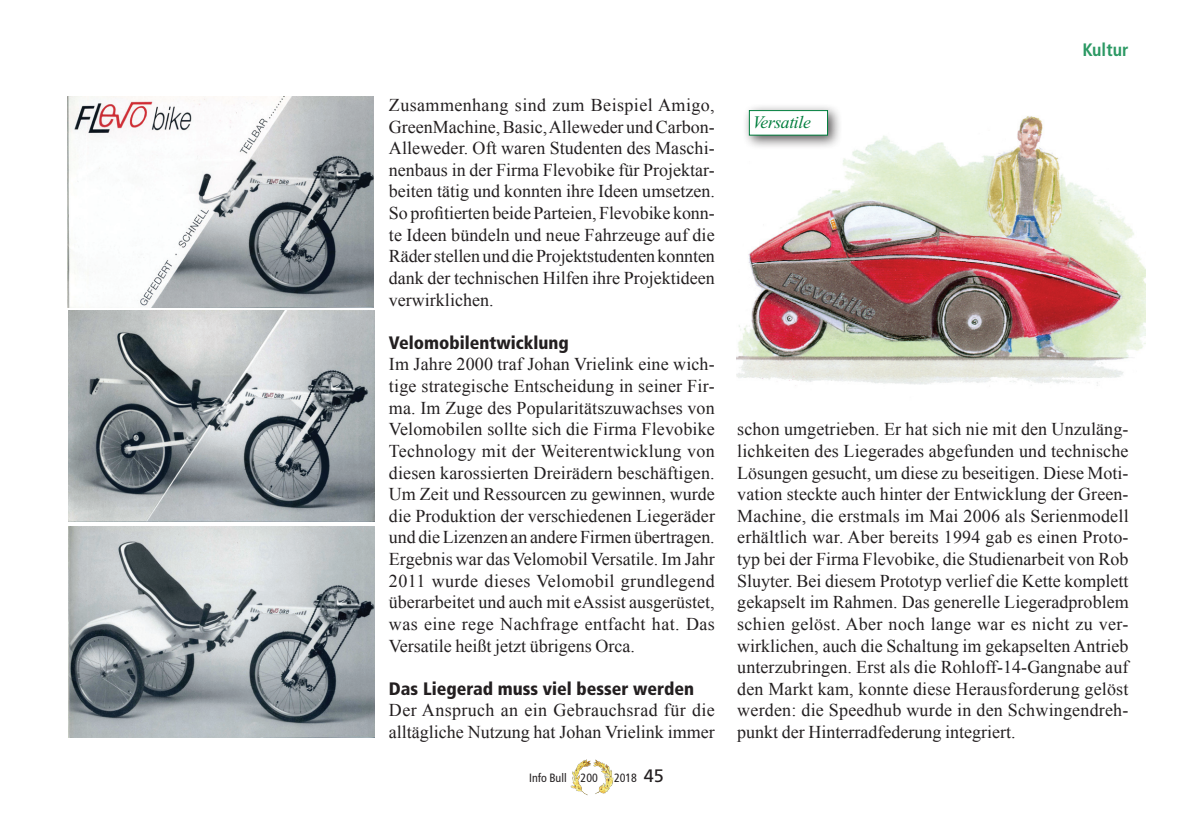
<style>
.page{position:relative;width:1191px;height:840px;background:#fff}
.page>*{position:absolute;margin:0;border:0;box-sizing:border-box;transform-origin:0 0}
.t1{font:18px/21.6px "Times New Roman";color:#231f20;text-align:justify}
.t2{font:900 condensed 18px "Frutiger";color:#231f20}
.t3{font:700 condensed 18px "Frutiger";color:#2c9964}
.t4{font:italic 17.6px "Times New Roman";letter-spacing:-.02em;color:#007e3d}
.t5{font:condensed 12px "Frutiger";color:#231f20}
.s1{font-stretch:normal;font-size:18px}
</style>
<div class="page">
<img style="left:69px;top:310px;width:306px;height:211px">
<img style="left:68px;top:96px;width:306px;height:211px">
<img style="left:69px;top:526px;width:306px;height:211px">
<img style="left:737px;top:116px;width:408px;height:270px">
<div style="left:742px;top:103px;width:100px;height:47px;background:#231f20;opacity:.75"></div>
<div style="left:749px;top:110px;width:78px;height:25px;background:#fff"></div>
<div style="left:749px;top:110px;width:79px;height:25px;border:1px solid #007e3d"></div>
<img style="left:570px;top:759px;width:44px;height:37px">
<p class="t1" style="left:389px;top:94px;width:327px">Zusammenhang sind zum Beispiel Amigo, GreenMachine,Basic,Alleweder undCarbon-Alleweder. Oft waren Studenten des Maschi&shy;nenbaus in der Firma Flevobike für Projektar&shy;beiten tätig und konnten ihre Ideen umsetzen.<br>So profitierten beide Parteien, Flevobike konn&shy;te Ideen bündeln und neue Fahrzeuge auf die Räder stellen und die Projektstudenten konnten dank der technischen Hilfen ihre Projektideen verwirklichen.</p>
<p class="t2" style="left:389px;top:331px;width:181px">Velomobilentwicklung</p>
<p class="t1" style="left:389px;top:353px;width:327px">Im Jahre 2000 traf Johan Vrielink eine wich&shy;tige strategische Entscheidung in seiner Fir&shy;ma. Im Zuge des Popularitätszuwachses von Velomobilen sollte sich die Firma Flevobike Technology mit der Weiterentwicklung von diesen karossierten Dreirädern beschäftigen.<br>Um Zeit und Ressourcen zu gewinnen, wurde die Produktion der verschiedenen Liegeräder und die Lizenzen an andere Firmen übertragen.<br>Ergebnis war das Velomobil Versatile. Im Jahr 2011 wurde dieses Velomobil grundlegend überarbeitet und auch mit eAssist ausgerüstet, was eine rege Nachfrage entfacht hat. Das Versatile heißt jetzt übrigens Orca.</p>
<p class="t2" style="left:389px;top:677px;width:306px">Das Liegerad muss viel besser werden</p>
<p class="t1" style="left:389px;top:699px;width:327px">Der Anspruch an ein Gebrauchsrad für die alltägliche Nutzung hat Johan Vrielink immer</p>
<p class="t5" style="left:529px;top:770px;width:70px">Info Bull 200</p>
<p class="t5" style="left:614px;top:770px;width:51px">2018 <span class="s1">45</span></p>
<p class="t4" style="left:752px;top:112px;width:60px">Versatile</p>
<p class="t3" style="left:1082px;top:39px;width:47px">Kultur</p>
<p class="t1" style="left:737px;top:418px;width:393px">schon umgetrieben. Er hat sich nie mit den Unzuläng&shy;lichkeiten des Liegerades abgefunden und technische Lösungen gesucht, um diese zu beseitigen. Diese Moti&shy;vation steckte auch hinter der Entwicklung der Green-Machine, die erstmals im Mai 2006 als Serienmodell erhältlich war. Aber bereits 1994 gab es einen Proto&shy;typ bei der Firma Flevobike, die Studienarbeit von Rob Sluyter. Bei diesem Prototyp verlief die Kette komplett gekapselt im Rahmen. Das generelle Liegeradproblem schien gelöst. Aber noch lange war es nicht zu ver&shy;wirklichen, auch die Schaltung im gekapselten Antrieb unterzubringen. Erst als die Rohloff-14-Gangnabe auf den Markt kam, konnte diese Herausforderung gelöst werden: die Speedhub wurde in den Schwingendreh&shy;punkt der Hinterradfederung integriert.</p>
</div>
